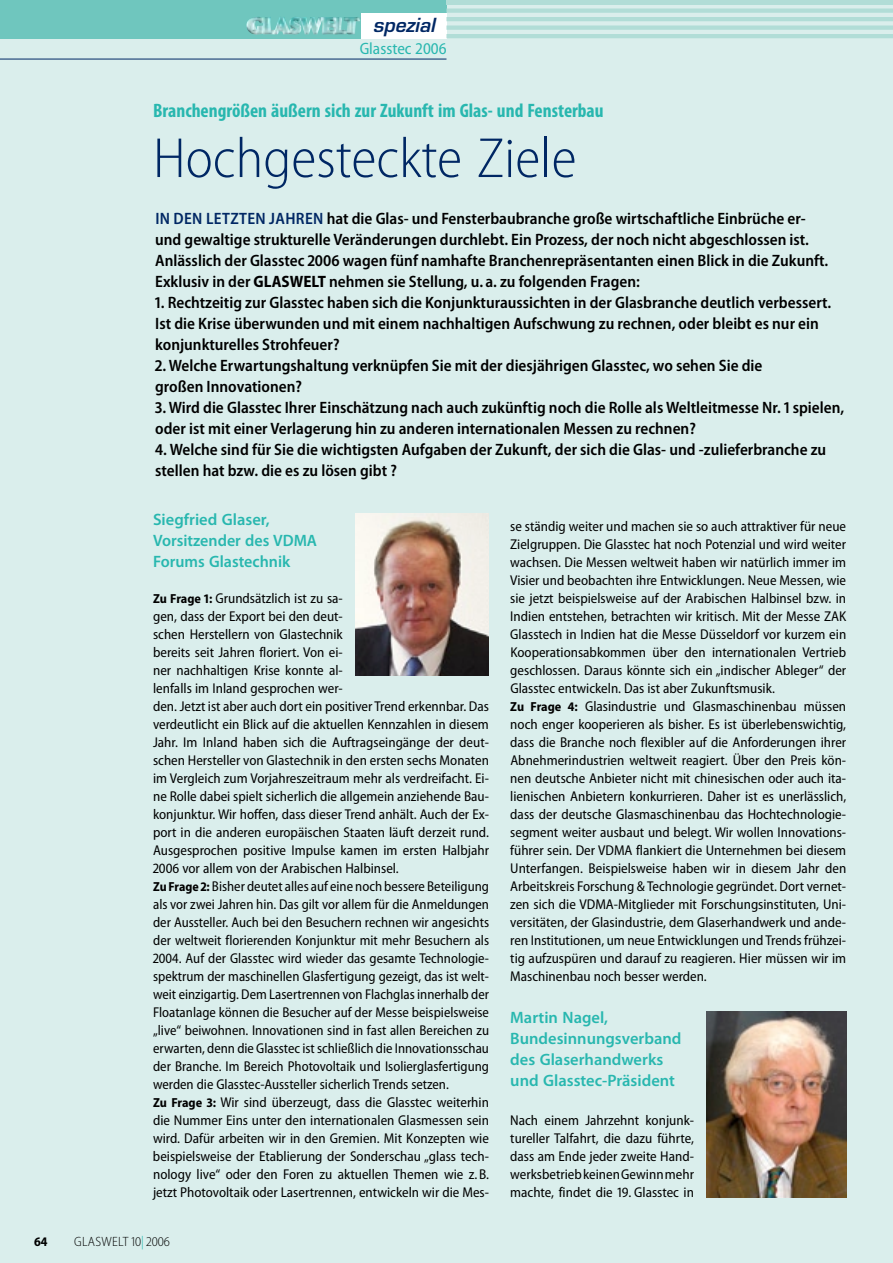
<style>
.page{position:relative;width:893px;height:1263px;background:#daeeec}
.page>*{position:absolute;margin:0;border:0;box-sizing:border-box;transform-origin:0 0}
.t1{font:300 semi-condensed 57px "Myriad Pro";color:#002764}
.t2{font:700 condensed 19.5px "Myriad Pro";color:#28b7af}
.t3{font:italic 600 18.9px "Eurostile LT Std";color:#002764}
.t4{font:600 semi-condensed 16.5px/21px "Myriad Pro";color:#000}
.t5{font:600 16.5px/21px "Myriad Pro";color:#28b7af}
.t6{font:semi-condensed 16.5px "Myriad Pro";color:#28b7af}
.t7{font:semi-condensed 14.25px/18px "Myriad Pro";color:#000}
.t8{font:300 semi-condensed 13.5px "Myriad Pro";letter-spacing:.02em;color:#000}
.t9{font:700 semi-condensed 13.2px "Myriad Pro";color:#000}
.s1{color:#002764}
.s2{font-weight:700}
.s3{font-weight:700;font-size:13.2px}
.s4{color:#28b7af}
</style>
<div class="page">
<div style="left:0;top:0;width:446px;height:38px;background:#6fc6be"></div>
<div style="left:361px;top:13px;width:85px;height:25px;background:#fff"></div>
<hr style="left:446px;top:9px;width:447px;height:4px;background:#b1ddd7">
<hr style="left:446px;top:17px;width:447px;height:4px;background:#b1ddd7">
<hr style="left:446px;top:26px;width:447px;height:4px;background:#b1ddd7">
<hr style="left:446px;top:34px;width:447px;height:4px;background:#b1ddd7">
<hr style="left:446px;top:0;width:447px;height:4px;background:#b1ddd7">
<img style="left:356px;top:513px;width:133px;height:162px">
<img style="left:707px;top:1012px;width:139px;height:185px">
<img style="left:246px;top:17px;width:114px;height:18px">
<hr style="left:0;top:59px;width:446px;height:1px;background:#002764">
<h3 class="t3" style="left:373px;top:13px;width:64px">spezial</h3>
<p class="t6" style="left:360px;top:39px;width:88px">Glasstec 2006</p>
<h2 class="t2" style="left:153px;top:98px;width:452px">Branchengrößen äußern sich zur Zukunft im Glas- und Fensterbau</h2>
<h1 class="t1" style="left:153px;top:127px;width:425px">Hochgesteckte Ziele</h1>
<p class="t4" style="left:155px;top:208px;width:675px"><span class="s1">In den letzten Jahren</span> hat die Glas- und Fensterbaubranche große wirtschaftliche Einbrüche er&shy;und gewaltige strukturelle Veränderungen durchlebt. Ein Prozess, der noch nicht abgeschlossen ist.<br>Anlässlich der Glasstec 2006 wagen fünf namhafte Branchenrepräsentanten einen Blick in die Zukunft.<br>Exklusiv in der <span class="s2">GLASWELT</span> nehmen sie Stellung, u. a. zu folgenden Fragen:</p>
<p class="t4" style="left:155px;top:292px;width:678px">1. Rechtzeitig zur Glasstec haben sich die Konjunkturaussichten in der Glasbranche deutlich verbessert.<br>Ist die Krise überwunden und mit einem nachhaltigen Aufschwung zu rechnen, oder bleibt es nur ein konjunkturelles Strohfeuer?</p>
<p class="t4" style="left:155px;top:355px;width:609px">2. Welche Erwartungshaltung verknüpfen Sie mit der diesjährigen Glasstec, wo sehen Sie die großen Innovationen?</p>
<p class="t4" style="left:155px;top:397px;width:691px">3. Wird die Glasstec Ihrer Einschätzung nach auch zukünftig noch die Rolle als Weltleitmesse Nr. 1 spielen, oder ist mit einer Verlagerung hin zu anderen internationalen Messen zu rechnen?</p>
<p class="t4" style="left:155px;top:439px;width:673px">4. Welche sind für Sie die wichtigsten Aufgaben der Zukunft, der sich die Glas- und -zulieferbranche zu stellen hat bzw. die es zu lösen gibt ?</p>
<p class="t5" style="left:153px;top:509px;width:166px">Siegfried Glaser,<br>Vorsitzender des VDMA<br>Forums Glastechnik</p>
<p class="t7" style="left:153px;top:590px;width:338px"><span class="s3">Zu Frage 1:</span> Grundsätzlich ist zu sa-<br>gen, dass der Export bei den deut-<br>schen Herstellern von Glastechnik<br>bereits seit Jahren floriert. Von ei-<br>ner nachhaltigen Krise konnte al-<br>lenfalls im Inland gesprochen wer-<br>den. Jetzt ist aber auch dort ein positiver Trend erkennbar. Das verdeutlicht ein Blick auf die aktuellen Kennzahlen in diesem Jahr. Im Inland haben sich die Auftragseingänge der deut&shy;schen Hersteller von Glastechnik in den ersten sechs Monaten im Vergleich zum Vorjahreszeitraum mehr als verdreifacht. Ei&shy;ne Rolle dabei spielt sicherlich die allgemein anziehende Bau&shy;konjunktur. Wir hoffen, dass dieser Trend anhält. Auch der Ex&shy;port in die anderen europäischen Staaten läuft derzeit rund.<br>Ausgesprochen positive Impulse kamen im ersten Halbjahr 2006 vor allem von der Arabischen Halbinsel.<br><span class="s3">Zu Frage 2:</span> Bisher deutet alles auf eine noch bessere Beteiligung als vor zwei Jahren hin. Das gilt vor allem für die Anmeldungen der Aussteller. Auch bei den Besuchern rechnen wir angesichts der weltweit florierenden Konjunktur mit mehr Besuchern als 2004. Auf der Glasstec wird wieder das gesamte Technologie&shy;spektrum der maschinellen Glasfertigung gezeigt, das ist welt&shy;weit einzigartig. Dem Lasertrennen von Flachglas innerhalb der Floatanlage können die Besucher auf der Messe beispielsweise „live“ beiwohnen. Innovationen sind in fast allen Bereichen zu erwarten, denn die Glasstec ist schließlich die Innovationsschau der Branche. Im Bereich Photovoltaik und Isolierglasfertigung werden die Glasstec-Aussteller sicherlich Trends setzen.<br><span class="s3">Zu Frage 3:</span> Wir sind überzeugt, dass die Glasstec weiterhin die Nummer Eins unter den internationalen Glasmessen sein wird. Dafür arbeiten wir in den Gremien. Mit Konzepten wie beispielsweise der Etablierung der Sonderschau „glass tech&shy;nology live“ oder den Foren zu aktuellen Themen wie z.B. jetzt Photovoltaik oder Lasertrennen, entwickeln wir die Mes-</p>
<p class="t7" style="left:510px;top:518px;width:338px">se ständig weiter und machen sie so auch attraktiver für neue Zielgruppen. Die Glasstec hat noch Potenzial und wird weiter wachsen. Die Messen weltweit haben wir natürlich immer im Visier und beobachten ihre Entwicklungen. Neue Messen, wie sie jetzt beispielsweise auf der Arabischen Halbinsel bzw. in Indien entstehen, betrachten wir kritisch. Mit der Messe ZAK Glasstech in Indien hat die Messe Düsseldorf vor kurzem ein Kooperationsabkommen über den internationalen Vertrieb geschlossen. Daraus könnte sich ein „indischer Ableger“ der Glasstec entwickeln. Das ist aber Zukunftsmusik.<br><span class="s3">Zu Frage 4:</span> Glasindustrie und Glasmaschinenbau müssen noch enger kooperieren als bisher. Es ist überlebenswichtig, dass die Branche noch flexibler auf die Anforderungen ihrer Abnehmerindustrien weltweit reagiert. Über den Preis kön&shy;nen deutsche Anbieter nicht mit chinesischen oder auch ita&shy;lienischen Anbietern konkurrieren. Daher ist es unerlässlich, dass der deutsche Glasmaschinenbau das Hochtechnologie&shy;segment weiter ausbaut und belegt. Wir wollen Innovations&shy;führer sein. Der VDMA flankiert die Unternehmen bei diesem Unterfangen. Beispielsweise haben wir in diesem Jahr den Arbeitskreis Forschung &amp;Technologie gegründet. Dort vernet&shy;zen sich die VDMA-Mitglieder mit Forschungsinstituten, Uni&shy;versitäten, der Glasindustrie, dem Glaserhandwerk und ande&shy;ren Institutionen, um neue Entwicklungen und Trends frühzei&shy;tig aufzuspüren und darauf zu reagieren. Hier müssen wir im Maschinenbau noch besser werden.</p>
<p class="t5" style="left:510px;top:1007px;width:173px">Martin Nagel,<br>Bundesinnungsverband des Glaserhandwerks und Glasstec-Präsident</p>
<p class="t7" style="left:510px;top:1112px;width:185px;text-align:justify">Nach einem Jahrzehnt konjunk&shy;tureller Talfahrt, die dazu führte, dass am Ende jeder zweite Hand&shy;werksbetriebkeinenGewinnmehr machte, findet die 19. Glasstec in</p>
<p class="t9" style="left:34px;top:1234px;width:15px">64</p>
<p class="t8" style="left:74px;top:1234px;width:97px">glaswelt 10<span class="s4">|</span> 2006</p>
</div>
